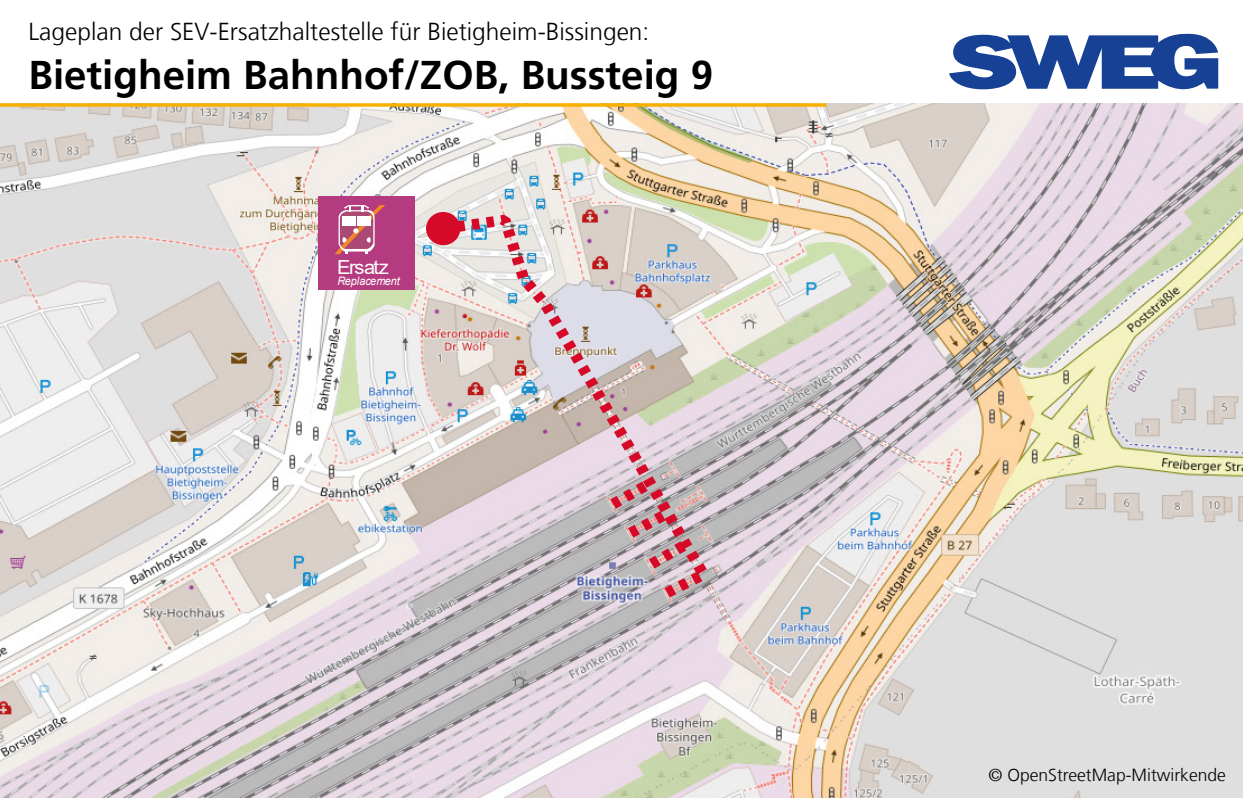
<style>
.page{position:relative;width:1243px;height:798px;background:#fff}
.page>*{position:absolute;margin:0;border:0;box-sizing:border-box;transform-origin:0 0}
.t1{font:700 40.25px "Frutiger LT Com";color:#000}
.t2{font:300 24.5px "Frutiger LT Com";color:#000}
.t3{font:19.25px "Arial";letter-spacing:-.065em;color:#fff}
.t4{font:300 17.5px "Frutiger LT Com";color:#000}
.t5{font:italic 11.55px "Arial";color:#fff;scale:.94 1}
</style>
<div class="page">
<svg style="left:949px;top:34px;width:269px;height:55px"></svg>
<img style="left:0;top:104px;width:1242px;height:694px">
<div style="left:318px;top:196px;width:97px;height:93px;background:#b53b80"></div>
<svg style="left:335px;top:205px;width:50px;height:49px"></svg>
<svg style="left:425px;top:212px;width:36px;height:34px"></svg>
<svg style="left:431px;top:208px;width:287px;height:399px;background:#d4c7c8"></svg>
<svg style="left:598px;top:470px;width:101px;height:109px;background:#c3a2aa"></svg>
<svg style="left:0;top:103px;width:826px;height:4px;background:#f5b51a"></svg>
<p class="t2" style="left:28px;top:17px;width:622px">Lageplan der SEV-Ersatzhaltestelle für Bietigheim-Bissingen:</p>
<h1 class="t1" style="left:28px;top:51px;width:686px">Bietigheim Bahnhof/ZOB, Bussteig 9</h1>
<p class="t3" style="left:337px;top:254px;width:53px">Ersatz</p>
<p class="t5" style="left:337px;top:274px;width:68px">Replacement</p>
<p class="t4" style="left:988px;top:765px;width:239px">© OpenStreetMap-Mitwirkende</p>
</div>
